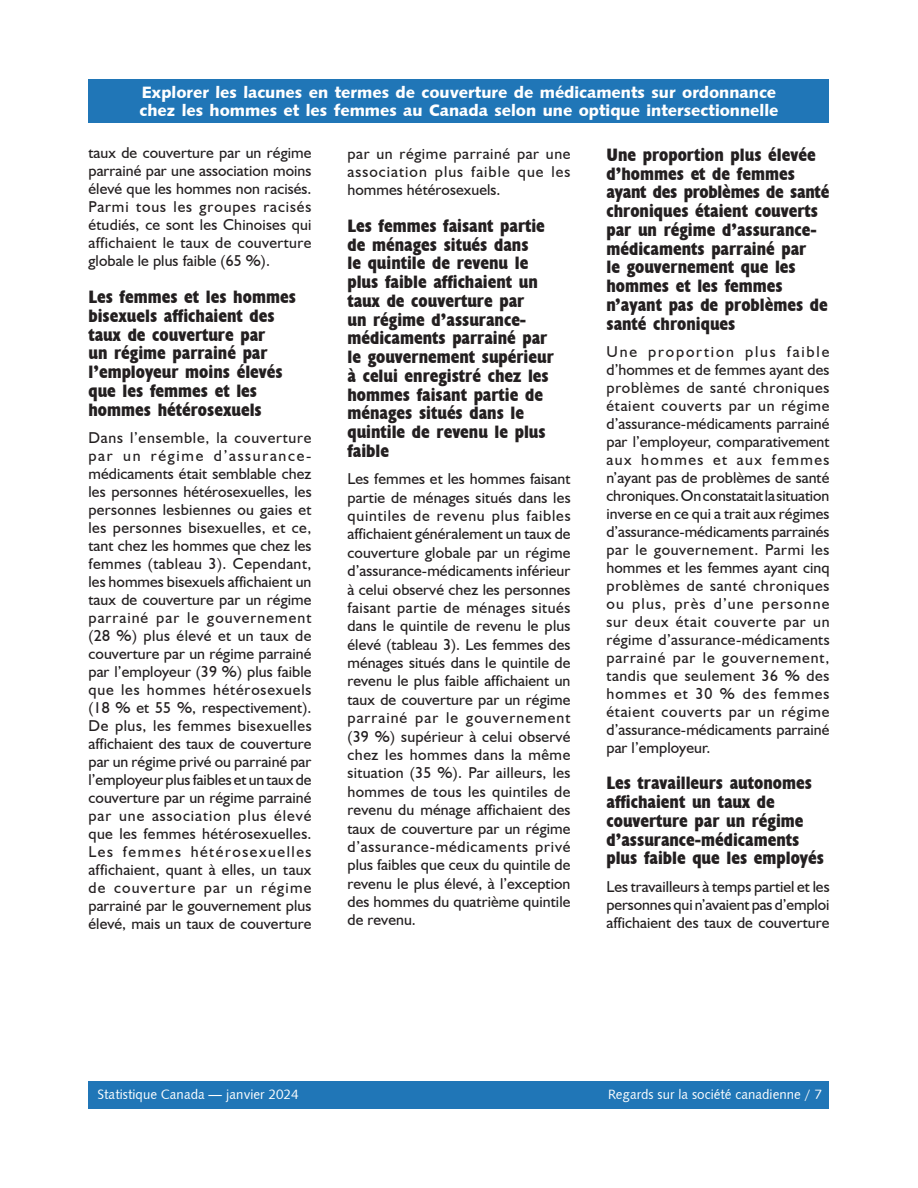
<style>
.page{position:relative;width:918px;height:1188px;background:#fff}
.page>*{position:absolute;margin:0;border:0;box-sizing:border-box;transform-origin:0 0}
.t1{font:700 condensed 18px/18.8px "Humanist 521 BT Xtra";color:#231f20}
.t2{font:16.5px/18px "Humanist 531 BT Black A";color:#fff}
.t3{font:15.75px/18px "Humanist 521 BT";letter-spacing:.005em;color:#231f20;text-align:justify}
.t4{font:13.5px "Humanist 531 BT Roman A";color:#fff}
</style>
<div class="page">
<div style="left:88px;top:1081px;width:742px;height:27px;background:#2076b7"></div>
<div style="left:88px;top:80px;width:742px;height:43px;background:#2076b7"></div>
<p class="t2" style="left:140px;top:83px;width:640px">Explorer les lacunes en termes de couverture de médicaments sur ordonnance chez les hommes et les femmes au Canada selon une optique intersectionnelle</p>
<p class="t3" style="left:88px;top:144px;width:225px">taux de couverture par un régime parrainé par une association moins élevé que les hommes non racisés.<br>Parmi tous les groupes racisés étudiés, ce sont les Chinoises qui affichaient le taux de couverture globale le plus faible (65 %).</p>
<p class="t1" style="left:88px;top:287px;width:209px">Les femmes et les hommes bisexuels affichaient des taux de couverture par<br>un régime parrainé par l’employeur moins élevés que les femmes et les hommes hétérosexuels</p>
<p class="t3" style="left:88px;top:428px;width:225px">Dans l’ensemble, la couverture par un régime d’assurance&shy;médicaments était semblable chez les personnes hétérosexuelles, les personnes lesbiennes ou gaies et les personnes bisexuelles, et ce, tant chez les hommes que chez les femmes (tableau 3). Cependant, les hommes bisexuels affichaient un taux de couverture par un régime parrainé par le gouvernement (28 %) plus élevé et un taux de couverture par un régime parrainé par l’employeur (39 %) plus faible que les hommes hétérosexuels (18 % et 55 %, respectivement).<br>De plus, les femmes bisexuelles affichaient des taux de couverture par un régime privé ou parrainé par l’employeur plus faibles et un taux de couverture par un régime parrainé par une association plus élevé que les femmes hétérosexuelles.<br>Les femmes hétérosexuelles affichaient, quant à elles, un taux de couverture par un régime parrainé par le gouvernement plus élevé, mais un taux de couverture</p>
<p class="t2" style="left:126px;top:83px;width:668px">Les symptômes à long terme de la COVID-19 au sein e la population ca adienne</p>
<p class="t1" style="left:606px;top:145px;width:224px">Une proportion plus élevée d’hommes et de femmes ayant des problèmes de santé chroniques étaient couverts par un régime d’assurance&shy;médicaments parrainé par<br>le gouvernement que les hommes et les femmes n’ayant pas de problèmes de santé chroniques</p>
<p class="t3" style="left:606px;top:342px;width:225px">Une proportion plus faible d’hommes et de femmes ayant des problèmes de santé chroniques étaient couverts par un régime d’assurance-médicaments parrainé par l’employeur, comparativement aux hommes et aux femmes n’ayant pas de problèmes de santé chroniques. On constatait la situation inverse en ce qui a trait aux régimes d’assurance-médicaments parrainés par le gouvernement. Parmi les hommes et les femmes ayant cinq problèmes de santé chroniques ou plus, près d’une personne sur deux était couverte par un régime d’assurance-médicaments parrainé par le gouvernement, tandis que seulement 36 % des hommes et 30 % des femmes étaient couverts par un régime d’assurance-médicaments parrainé par l’employeur.</p>
<p class="t1" style="left:606px;top:773px;width:219px">Les travailleurs autonomes affichaient un taux de couverture par un régime d’assurance-médicaments plus faible que les employés</p>
<p class="t3" style="left:606px;top:877px;width:225px;line-height:18.5px">Les travailleurs à temps partiel et les personnes qui n’avaient pas d’emploi affichaient des taux de couverture</p>
<p class="t3" style="left:348px;top:145px;width:225px">par un régime parrainé par une association plus faible que les hommes hétérosexuels.</p>
<p class="t1" style="left:348px;top:216px;width:208px">Les femmes faisant partie de ménages situés dans<br>le quintile de revenu le plus faible affichaient un taux de couverture par<br>un régime d’assurance&shy;médicaments parrainé par le gouvernement supérieur à celui enregistré chez les hommes faisant partie de ménages situés dans le quintile de revenu le plus faible</p>
<p class="t3" style="left:348px;top:469px;width:225px;line-height:18.5px">Les femmes et les hommes faisant partie de ménages situés dans les quintiles de revenu plus faibles affichaient généralement un taux de couverture globale par un régime d’assurance-médicaments inférieur à celui observé chez les personnes faisant partie de ménages situés dans le quintile de revenu le plus élevé (tableau 3). Les femmes des ménages situés dans le quintile de revenu le plus faible affichaient un taux de couverture par un régime parrainé par le gouvernement (39 %) supérieur à celui observé chez les hommes dans la même situation (35 %). Par ailleurs, les hommes de tous les quintiles de revenu du ménage affichaient des taux de couverture par un régime d’assurance-médicaments privé plus faibles que ceux du quintile de revenu le plus élevé, à l’exception des hommes du quatrième quintile de revenu.</p>
<p class="t4" style="left:98px;top:1086px;width:203px">Statistique Canada — janvier 2024</p>
<p class="t4" style="left:608px;top:1086px;width:215px">Regards sur la société canadienne / 7</p>
</div>
